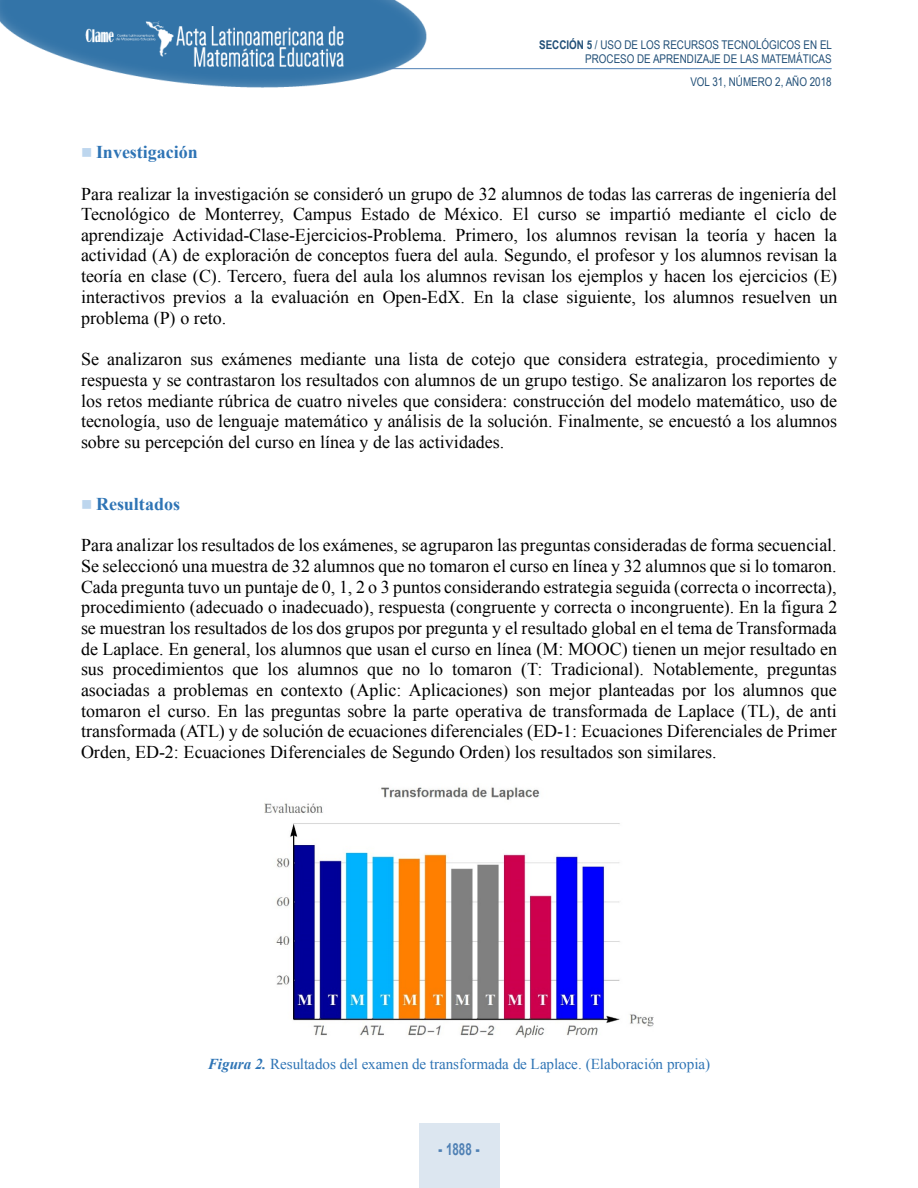
<style>
.page{position:relative;width:918px;height:1188px;background:#fff}
.page>*{position:absolute;margin:0;border:0;box-sizing:border-box;transform-origin:0 0}
.t1{font:18px/20.7px "Times New Roman";color:#000;text-align:justify}
.t2{font:700 18px "Times New Roman";color:#2e74b5}
.t3{font:700 16.5px "Arial";color:#4f80b4;scale:.7 1}
.t4{font:15.15px "Times New Roman";color:#2e74b5}
.t5{font:12px/14.4px "Arial Narrow";color:#214f77;text-align:right}
.t6{font:11.85px "Arial Narrow";color:#1f4e79}
.s1{font-weight:700}
.s2{color:#bdd6ee}
.s3{font-weight:700;font-style:italic}
.s4{font-weight:900}
</style>
<div class="page">
<img style="left:0;top:0;width:435px;height:88px">
<hr style="left:389px;top:68px;width:443px;height:1px;background:#4f80b4">
<div style="left:419px;top:1123px;width:80px;height:65px;background:#dce6f0"></div>
<img style="left:264px;top:787px;width:389px;height:251px">
<p class="t5" style="left:539px;top:37px;width:294px"><span class="s1">SECCIÓN 5</span> / USO DE LOS RECURSOS TECNOLÓGICOS EN EL<br>PROCESO DE APRENDIZAJE DE LAS MATEMÁTICAS</p>
<p class="t5" style="left:690px;top:75px;width:143px">VOL 31, NÚMERO 2, AÑO 2018</p>
<p class="t6" style="left:525px;top:60px;width:306px"><span class="s1">CAPITULO 1 /</span> ANÁLISIS DEL DISCURSO MATEMÁTICO ESCOLAR</p>
<p class="t2" style="left:81px;top:142px;width:118px"><span class="s2">■</span> Investigación</p>
<p class="t1" style="left:81px;top:183px;width:758px">Para realizar la investigación se consideró un grupo de 32 alumnos de todas las carreras de ingeniería del Tecnológico de Monterrey, Campus Estado de México. El curso se impartió mediante el ciclo de aprendizaje Actividad-Clase-Ejercicios-Problema. Primero, los alumnos revisan la teoría y hacen la actividad (A) de exploración de conceptos fuera del aula. Segundo, el profesor y los alumnos revisan la teoría en clase (C). Tercero, fuera del aula los alumnos revisan los ejemplos y hacen los ejercicios (E) interactivos previos a la evaluación en Open-EdX. En la clase siguiente, los alumnos resuelven un problema (P) o reto.</p>
<p class="t1" style="left:81px;top:349px;width:758px">Se analizaron sus exámenes mediante una lista de cotejo que considera estrategia, procedimiento y respuesta y se contrastaron los resultados con alumnos de un grupo testigo. Se analizaron los reportes de los retos mediante rúbrica de cuatro niveles que considera: construcción del modelo matemático, uso de tecnología, uso de lenguaje matemático y análisis de la solución. Finalmente, se encuestó a los alumnos sobre su percepción del curso en línea y de las actividades.</p>
<p class="t2" style="left:81px;top:494px;width:101px"><span class="s2">■</span> Resultados</p>
<p class="t1" style="left:81px;top:535px;width:758px">Para analizar los resultados de los exámenes, se agruparon las preguntas consideradas de forma secuencial.<br>Se seleccionó una muestra de 32 alumnos que no tomaron el curso en línea y 32 alumnos que si lo tomaron.<br>Cada pregunta tuvo un puntaje de 0, 1, 2 o 3 puntos considerando estrategia seguida (correcta o incorrecta), procedimiento (adecuado o inadecuado), respuesta (congruente y correcta o incongruente). En la figura 2 se muestran los resultados de los dos grupos por pregunta y el resultado global en el tema de Transformada de Laplace. En general, los alumnos que usan el curso en línea (M: MOOC) tienen un mejor resultado en sus procedimientos que los alumnos que no lo tomaron (T: Tradicional). Notablemente, preguntas asociadas a problemas en contexto (Aplic: Aplicaciones) son mejor planteadas por los alumnos que tomaron el curso. En las preguntas sobre la parte operativa de transformada de Laplace (TL), de anti transformada (ATL) y de solución de ecuaciones diferenciales (ED-1: Ecuaciones Diferenciales de Primer Orden, ED-2: Ecuaciones Diferenciales de Segundo Orden) los resultados son similares.</p>
<p class="t4" style="left:208px;top:1056px;width:504px"><span class="s3">Figura 2.</span> Resultados del examen de transformada de Laplace. (Elaboración propia)</p>
<p class="t3" style="left:438px;top:1140px;width:60px"><span class="s4">-</span> 1888 <span class="s4">-</span></p>
</div>
